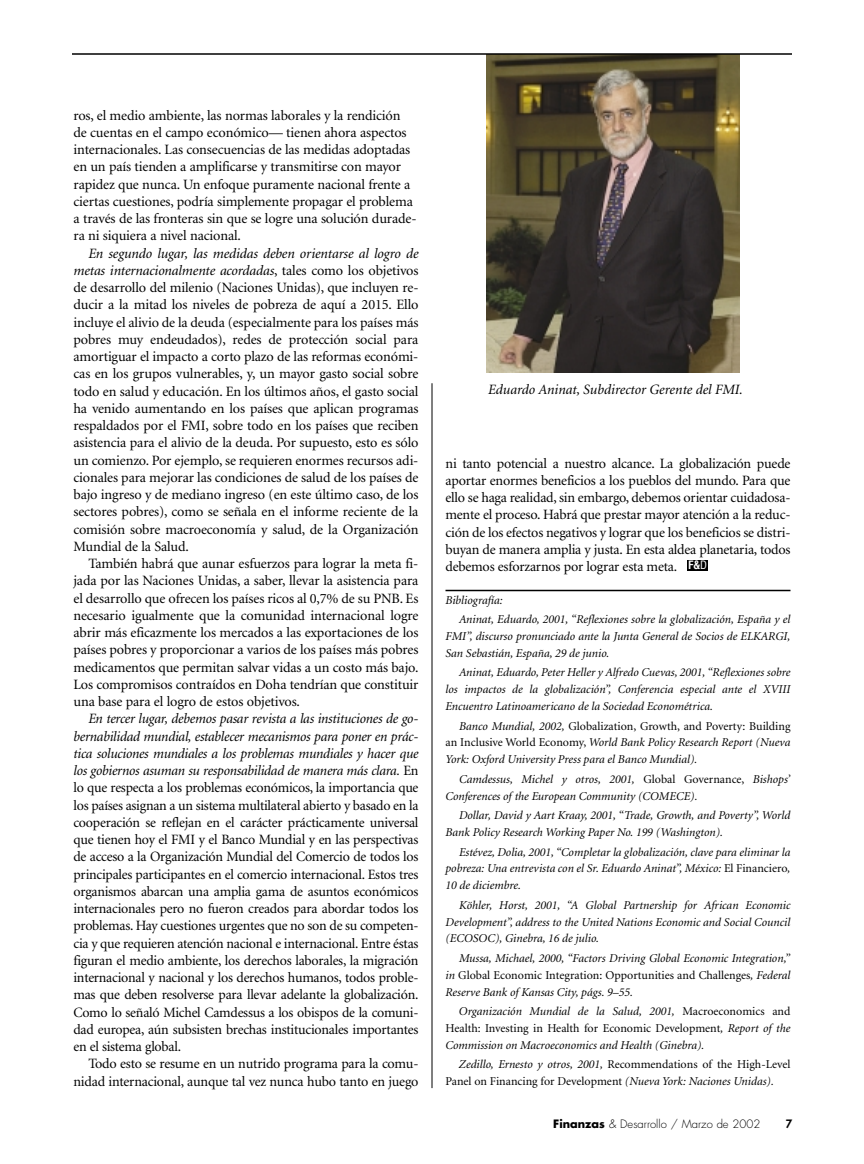
<style>
.page{position:relative;width:864px;height:1164px;background:#fff}
.page>*{position:absolute;margin:0;border:0;box-sizing:border-box;transform-origin:0 0}
.t1{font:14.25px/17.2px "Minion";letter-spacing:-.01em;color:#000;text-align:justify}
.t2{font:italic 14.25px "Minion";color:#000}
.t3{font:italic 12px/16.6px "Minion";color:#000;text-align:justify}
.t4{font:12px/16.8px "Minion";color:#000}
.t5{font:300 11.25px "Futura";color:#000}
.t6{font:700 condensed 11.25px "Helvetica";color:#fff}
.t7{font:800 11.25px "Futura";color:#000}
.s1{font-style:italic}
.s2{font-style:normal}
.s3{font-weight:700}
.s4{font-weight:400}
</style>
<div class="page">
<hr style="left:446px;top:590px;width:344px;height:1px;background:#000">
<hr style="left:432px;top:383px;width:1px;height:705px;background:#000">
<img style="left:486px;top:55px;width:253px;height:317px">
<hr style="left:72px;top:53px;width:720px;height:2px;background:#000">
<div style="left:687px;top:560px;width:21px;height:11px;background:#000"></div>
<p class="t1" style="left:73px;top:108px;width:345px;text-align:left">ros, el medio ambiente, las normas laborales y la rendición de cuentas en el campo económico— tienen ahora aspectos internacionales. Las consecuencias de las medidas adoptadas en un país tienden a amplificarse y transmitirse con mayor rapidez que nunca. Un enfoque puramente nacional frente a ciertas cuestiones, podría simplemente propagar el problema a través de las fronteras sin que se logre una solución durade&shy;ra ni siquiera a nivel nacional.</p>
<p class="t1" style="left:73px;top:246px;width:347px;text-indent:15px"><span class="s1">En segundo lugar, las medidas deben orientarse al logro de metas internacionalmente acordadas</span>, tales como los objetivos de desarrollo del milenio (Naciones Unidas), que incluyen re&shy;ducir a la mitad los niveles de pobreza de aquí a 2015. Ello incluye el alivio de la deuda (especialmente para los países más pobres muy endeudados), redes de protección social para amortiguar el impacto a corto plazo de las reformas económi&shy;cas en los grupos vulnerables, y, un mayor gasto social sobre todo en salud y educación. En los últimos años, el gasto social ha venido aumentando en los países que aplican programas respaldados por el FMI, sobre todo en los países que reciben asistencia para el alivio de la deuda. Por supuesto, esto es sólo un comienzo. Por ejemplo, se requieren enormes recursos adi&shy;cionales para mejorar las condiciones de salud de los países de bajo ingreso y de mediano ingreso (en este último caso, de los sectores pobres), como se señala en el informe reciente de la comisión sobre macroeconomía y salud, de la Organización Mundial de la Salud.</p>
<p class="t1" style="left:73px;top:556px;width:347px;text-indent:15px">También habrá que aunar esfuerzos para lograr la meta fi&shy;jada por las Naciones Unidas, a saber, llevar la asistencia para el desarrollo que ofrecen los países ricos al 0,7% de su PNB. Es necesario igualmente que la comunidad internacional logre abrir más eficazmente los mercados a las exportaciones de los países pobres y proporcionar a varios de los países más pobres medicamentos que permitan salvar vidas a un costo más bajo.<br>Los compromisos contraídos en Doha tendrían que constituir una base para el logro de estos objetivos.</p>
<p class="t1" style="left:73px;top:711px;width:347px;text-indent:15px"><span class="s1">En tercer lugar, debemos pasar revista a las instituciones de go&shy;bernabilidad mundial, establecer mecanismos para poner en prác&shy;tica soluciones mundiales a los problemas mundiales y hacer que los gobiernos asuman su responsabilidad de manera más clara.</span> En lo que respecta a los problemas económicos, la importancia que los países asignan a un sistema multilateral abierto y basado en la cooperación se reflejan en el carácter prácticamente universal que tienen hoy el FMI y el Banco Mundial y en las perspectivas de acceso a la Organización Mundial del Comercio de todos los principales participantes en el comercio internacional. Estos tres organismos abarcan una amplia gama de asuntos económicos internacionales pero no fueron creados para abordar todos los problemas. Hay cuestiones urgentes que no son de su competen&shy;cia y que requieren atención nacional e internacional. Entre éstas figuran el medio ambiente, los derechos laborales, la migración internacional y nacional y los derechos humanos, todos proble&shy;mas que deben resolverse para llevar adelante la globalización.<br>Como lo señaló Michel Camdessus a los obispos de la comuni&shy;dad europea, aún subsisten brechas institucionales importantes en el sistema global.</p>
<p class="t1" style="left:73px;top:1056px;width:347px;text-align:right">Todo esto se resume en un nutrido programa para la comu&shy;nidad internacional, aunque tal vez nunca hubo tanto en juego</p>
<p class="t2" style="left:488px;top:384px;width:256px">Eduardo Aninat, Subdirector Gerente del FMI.</p>
<p class="t1" style="left:445px;top:456px;width:347px">ni tanto potencial a nuestro alcance. La globalización puede aportar enormes beneficios a los pueblos del mundo. Para que ello se haga realidad, sin embargo, debemos orientar cuidadosa&shy;mente el proceso. Habrá que prestar mayor atención a la reduc&shy;ción de los efectos negativos y lograr que los beneficios se distri&shy;buyan de manera amplia y justa. En esta aldea planetaria, todos debemos esforzarnos por lograr esta meta.</p>
<p class="t3" style="left:459px;top:591px;width:333px;line-height:19.6px;text-indent:-14px">Bibliografía:<br>Aninat, Eduardo, 2001, “Reflexiones sobre la globalización, España y el</p>
<p class="t3" style="left:446px;top:629px;width:347px">FMI”, discurso pronunciado ante la Junta General de Socios de ELKARGI,<br>San Sebastián, España, 29 de junio.</p>
<p class="t3" style="left:446px;top:665px;width:347px;text-indent:14px">Aninat, Eduardo, Peter Heller y Alfredo Cuevas, 2001, “Reflexiones sobre los impactos de la globalización”, Conferencia especial ante el XVIII Encuentro Latinoamericano de la Sociedad Econométrica.</p>
<p class="t3" style="left:446px;top:719px;width:346px;text-indent:14px">Banco Mundial, 2002, <span class="s2">Globalization, Growth, and Poverty: Building an Inclusive World Economy,</span> World Bank Policy Research Report (Nueva York: Oxford University Press para el Banco Mundial).</p>
<p class="t3" style="left:446px;top:772px;width:347px;text-indent:14px">Camdessus, Michel y otros, 2001, <span class="s2">Global Governance,</span> Bishops’<br>Conferences of the European Community (COMECE).</p>
<p class="t3" style="left:446px;top:808px;width:347px;text-indent:14px">Dollar, David y Aart Kraay, 2001, “Trade, Growth, and Poverty”, World<br>Bank Policy Research Working Paper No. 199 (Washington).</p>
<p class="t3" style="left:446px;top:845px;width:347px;text-indent:14px">Estévez, Dolia, 2001, “Completar la globalización, clave para eliminar la pobreza: Una entrevista con el Sr. Eduardo Aninat”, México: <span class="s2">El Financiero</span>, 10 de diciembre.</p>
<p class="t3" style="left:446px;top:898px;width:346px;text-indent:14px">Köhler, Horst, 2001, “A Global Partnership for African Economic Development”, address to the United Nations Economic and Social Council (ECOSOC), Ginebra, 16 de julio.</p>
<p class="t3" style="left:445px;top:951px;width:347px;text-indent:14px">Mussa, Michael, 2000, “Factors Driving Global Economic Integration,” in <span class="s2">Global Economic Integration: Opportunities and Challenges</span>, Federal Reserve Bank of Kansas City, págs. 9–55.</p>
<p class="t3" style="left:445px;top:1004px;width:347px;text-indent:14px">Organización Mundial de la Salud, 2001, <span class="s2">Macroeconomics and Health: Investing in Health for Economic Development</span>, Report of the Commission on Macroeconomics and Health (Ginebra).</p>
<p class="t4" style="left:446px;top:1057px;width:347px;text-indent:13px"><span class="s1">Zedillo, Ernesto y otros, 2001,</span> Recommendations of the High-Level<br>Panel on Financing for Development <span class="s1">(Nueva York: Naciones Unidas).</span></p>
<p class="t5" style="left:553px;top:1119px;width:209px"><span class="s3">Finanzas</span> &amp; Desarrollo / Marzo de 2002</p>
<p class="t7" style="left:786px;top:1118px;width:8px">7</p>
<p class="t6" style="left:688px;top:561px;width:20px">F&amp;<span class="s4">D</span></p>
</div>
